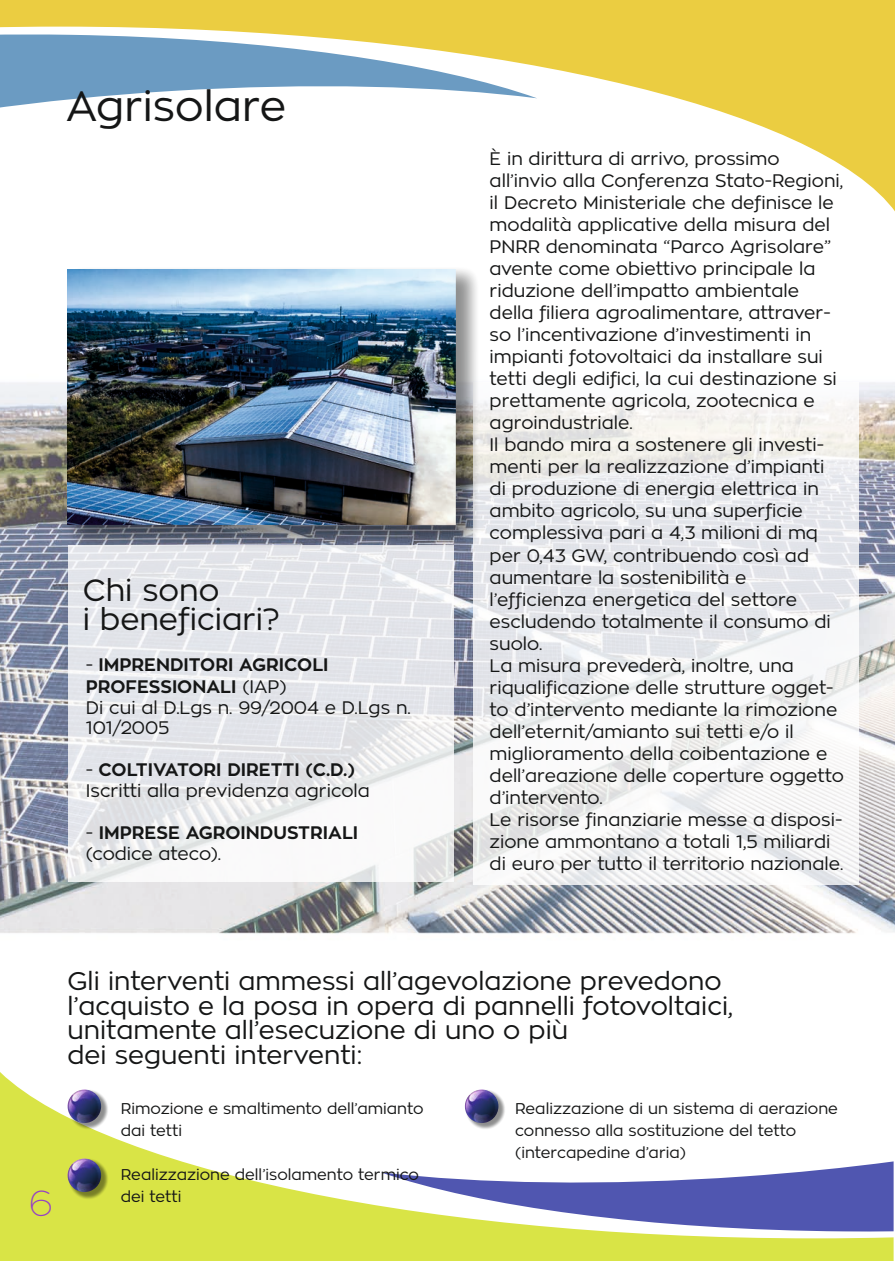
<style>
.page{position:relative;width:895px;height:1261px;background:#fff}
.page>*{position:absolute;margin:0;border:0;box-sizing:border-box;transform-origin:0 0}
.t1{font:42.15px "Zona Pro";color:#151616}
.t2{font:100 36px "Zona Pro";color:#9540c5}
.t3{font:30.45px/29.2px "Zona Pro";color:#151616}
.t4{font:25.5px/24.5px "Zona Pro";color:#151616}
.t5{font:18px/22px "Zona Pro";color:#151616}
.t6{font:700 18px/21.6px "Zona Pro";color:#151616}
.t7{font:15.45px/21.9px "Zona Pro";color:#151616}
.s1{font-weight:400}
.s2{font-weight:700}
</style>
<div class="page">
<img style="left:0;top:381px;width:895px;height:553px">
<svg style="left:0;top:0;width:895px;height:212px"></svg>
<svg style="left:0;top:1072px;width:893px;height:188px"></svg>
<svg style="left:0;top:34px;width:537px;height:76px"></svg>
<svg style="left:381px;top:1161px;width:512px;height:70px"></svg>
<div style="left:473px;top:382px;width:385px;height:502px;background:#fff;opacity:.8"></div>
<div style="left:69px;top:545px;width:385px;height:336px;background:#fff;opacity:.8"></div>
<div style="left:67px;top:1089px;width:42px;height:41px;background:#151616;opacity:.49"></div>
<img style="left:68px;top:1089px;width:33px;height:33px;border-radius:50%">
<div style="left:464px;top:1089px;width:42px;height:41px;background:#151616;opacity:.49"></div>
<img style="left:465px;top:1089px;width:33px;height:33px;border-radius:50%">
<div style="left:67px;top:1158px;width:42px;height:41px;background:#151616;opacity:.49"></div>
<img style="left:68px;top:1158px;width:33px;height:33px;border-radius:50%">
<div style="left:57px;top:259px;width:429px;height:296px;background:#151616;opacity:.49"></div>
<img style="left:67px;top:269px;width:389px;height:256px">
<h1 class="t1" style="left:66px;top:87px;width:222px">Agrisolare</h1>
<h3 class="t3" style="left:83px;top:577px;width:198px">Chi sono<br>i beneficiari?</h3>
<p class="t6" style="left:86px;top:655px;width:244px"><span class="s1">-</span> IMPRENDITORI AGRICOLI<br>PROFESSIONALI <span class="s1">(IAP)</span></p>
<p class="t5" style="left:86px;top:698px;width:326px;line-height:20.5px">Di cui al D.Lgs n. 99/2004 e D.Lgs n.<br>101/2005</p>
<p class="t5" style="left:86px;top:760px;width:285px;line-height:20.7px">- <span class="s2">COLTIVATORI DIRETTI (C.D.)<br></span>Iscritti alla previdenza agricola</p>
<p class="t6" style="left:86px;top:822px;width:274px"><span class="s1">-</span> IMPRESE AGROINDUSTRIALI</p>
<p class="t5" style="left:86px;top:843px;width:137px">(codice ateco).</p>
<p class="t5" style="left:489px;top:148px;width:355px">È in dirittura di arrivo, prossimo all’invio alla Conferenza Stato-Regioni, il Decreto Ministeriale che definisce le modalità applicative della misura del PNRR denominata “Parco Agrisolare” avente come obiettivo principale la riduzione dell’impatto ambientale della filiera agroalimentare, attraver&shy;so l’incentivazione d’investimenti in impianti fotovoltaici da installare sui tetti degli edifici, la cui destinazione si prettamente agricola, zootecnica e agroindustriale.<br>Il bando mira a sostenere gli investi&shy;menti per la realizzazione d’impianti di produzione di energia elettrica in ambito agricolo, su una superficie complessiva pari a 4,3 milioni di mq per 0,43 GW, contribuendo così ad aumentare la sostenibilità e l’efficienza energetica del settore escludendo totalmente il consumo di suolo.</p>
<p class="t5" style="left:489px;top:655px;width:356px">La misura prevederà, inoltre, una riqualificazione delle strutture ogget&shy;to d’intervento mediante la rimozione dell’eternit/amianto sui tetti e/o il miglioramento della coibentazione e dell’areazione delle coperture oggetto d’intervento.</p>
<p class="t5" style="left:489px;top:809px;width:355px">Le risorse finanziarie messe a disposi&shy;zione ammontano a totali 1,5 miliardi di euro per tutto il territorio nazionale.</p>
<h2 class="t2" style="left:29px;top:1186px;width:25px">6</h2>
<h3 class="t4" style="left:67px;top:970px;width:667px">Gli interventi ammessi all’agevolazione prevedono l’acquisto e la posa in opera di pannelli fotovoltaici, unitamente all’esecuzione di uno o più<br>dei seguenti interventi:</h3>
<p class="t7" style="left:121px;top:1098px;width:304px">Rimozione e smaltimento dell’amianto dai tetti</p>
<p class="t7" style="left:515px;top:1098px;width:324px">Realizzazione di un sistema di aerazione connesso alla sostituzione del tetto</p>
<p class="t7" style="left:121px;top:1163px;width:300px">Realizzazione dell’isolamento termico</p>
<p class="t7" style="left:121px;top:1185px;width:62px">dei tetti</p>
<p class="t7" style="left:515px;top:1142px;width:172px">(intercapedine d’aria)</p>
</div>
